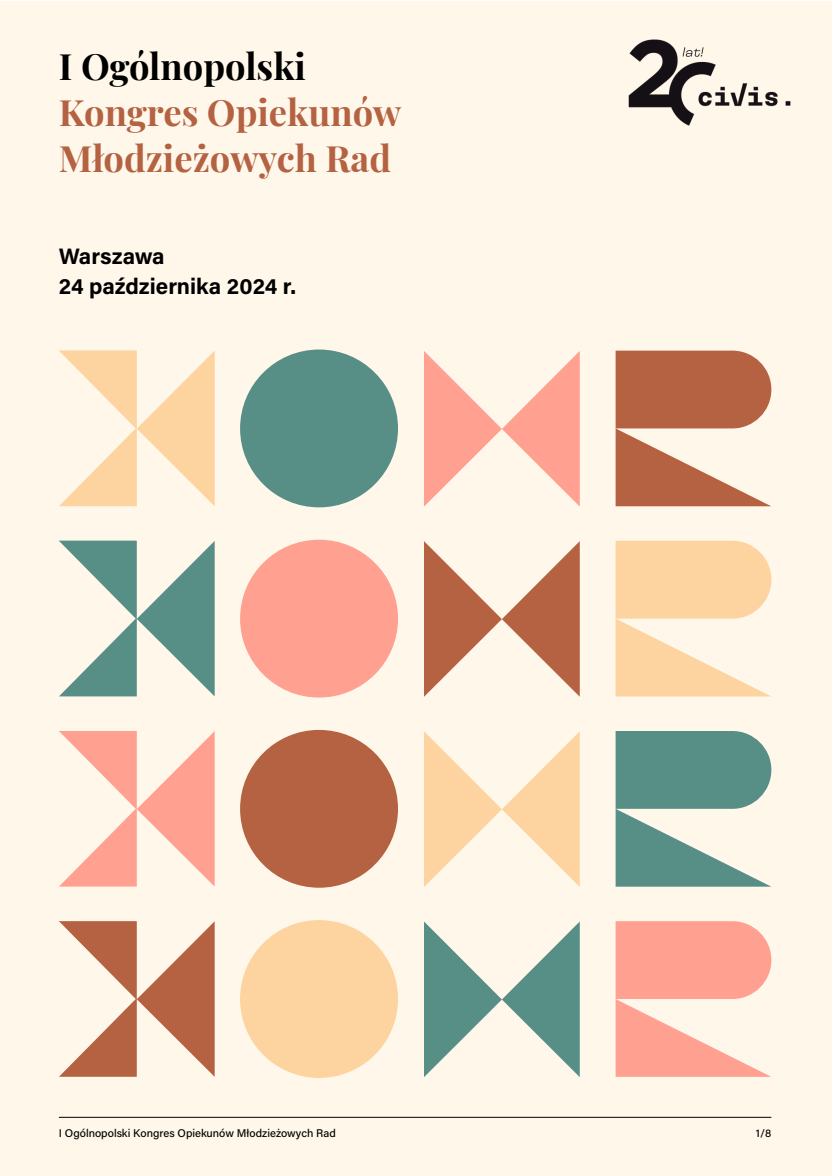
<style>
.page{position:relative;width:832px;height:1176px;background:#fff}
.page>*{position:absolute;margin:0;border:0;box-sizing:border-box;transform-origin:0 0}
.t1{font:700 36.3px/46px "Playfair Display";color:#b46242}
.t2{font:700 36.3px "Playfair Display";color:#000}
.t3{font:700 22.35px/30.7px "Acumin Pro";color:#000}
.t4{font:500 11.18px "Acumin Pro";color:#000}
</style>
<div class="page">
<div style="left:0;top:2px;width:830px;height:1174px;background:#fff7ea"></div>
<hr style="left:59px;top:1117px;width:712px;height:1px;background:#000">
<img style="left:628px;top:39px;width:163px;height:87px">
<div style="left:240px;top:920px;width:158px;height:158px;background:#fdd39f;border-radius:50%"></div>
<svg style="left:615px;top:921px;width:156px;height:155px"></svg>
<svg style="left:59px;top:921px;width:155px;height:155px"></svg>
<svg style="left:424px;top:921px;width:155px;height:156px"></svg>
<div style="left:240px;top:730px;width:158px;height:157px;background:#b46242;border-radius:50%"></div>
<svg style="left:615px;top:731px;width:156px;height:155px"></svg>
<svg style="left:59px;top:731px;width:155px;height:155px"></svg>
<svg style="left:424px;top:731px;width:155px;height:156px"></svg>
<div style="left:240px;top:540px;width:158px;height:157px;background:#ffa091;border-radius:50%"></div>
<svg style="left:615px;top:541px;width:156px;height:155px"></svg>
<svg style="left:59px;top:541px;width:155px;height:155px"></svg>
<svg style="left:424px;top:541px;width:155px;height:156px"></svg>
<div style="left:240px;top:349px;width:158px;height:158px;background:#578e86;border-radius:50%"></div>
<svg style="left:615px;top:351px;width:156px;height:155px"></svg>
<svg style="left:59px;top:351px;width:155px;height:155px"></svg>
<svg style="left:424px;top:351px;width:155px;height:155px"></svg>
<h1 class="t2" style="left:59px;top:38px;width:248px">I Ogólnopolski</h1>
<h1 class="t1" style="left:59px;top:86px;width:344px">Kongres Opiekunów<br>Młodzieżowych Rad</h1>
<h2 class="t3" style="left:59px;top:239px;width:238px">Warszawa<br>24 października 2024 r.</h2>
<p class="t4" style="left:59px;top:1125px;width:278px">I Ogólnopolski Kongres Opiekunów Młodzieżowych Rad</p>
<p class="t4" style="left:755px;top:1125px;width:17px">1/8</p>
</div>
